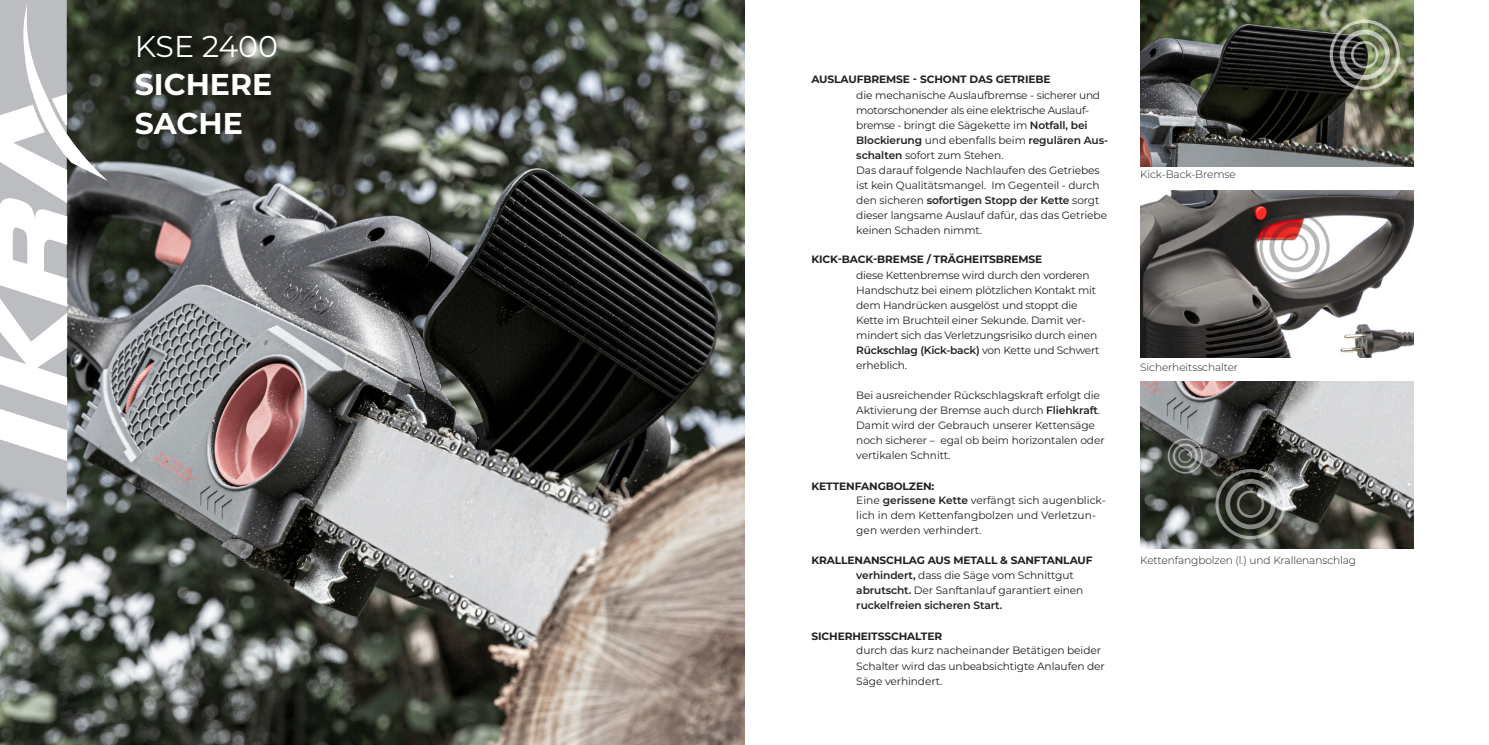
<style>
.page{position:relative;width:1489px;height:745px;background:#fff}
.page>*{position:absolute;margin:0;border:0;box-sizing:border-box;transform-origin:0 0}
.t1{font:700 30px "Montserrat";color:#fff}
.t2{font:30px "Montserrat";color:#fff}
.t3{font:10.62px/15px "Montserrat";letter-spacing:-.01em;color:#231f20}
.t4{font:10.62px/15px "Montserrat";letter-spacing:-.03em;color:#231f20}
.t5{font:700 10.62px "Montserrat";letter-spacing:-.01em;color:#231f20}
.t6{font:300 10.62px "Montserrat";letter-spacing:-.01em;color:#231f20}
.s1{font-weight:600}
</style>
<div class="page">
<img style="left:1140px;top:381px;width:272px;height:166px">
<img style="left:1px;top:0;width:743px;height:744px">
<img style="left:1140px;top:191px;width:272px;height:166px">
<img style="left:1140px;top:0;width:272px;height:167px">
<svg style="left:0;top:0;width:108px;height:522px"></svg>
<div style="left:1329px;top:20px;width:70px;height:70px;border:3px solid #fff;border-radius:50%"></div>
<div style="left:1339px;top:30px;width:50px;height:50px;border:5px solid #fff;border-radius:50%"></div>
<div style="left:1350px;top:41px;width:28px;height:27px;border:3px solid #fff;border-radius:50%"></div>
<div style="left:1259px;top:212px;width:70px;height:70px;border:3px solid #231f20;border-radius:50%"></div>
<div style="left:1269px;top:222px;width:50px;height:50px;border:5px solid #231f20;border-radius:50%"></div>
<div style="left:1280px;top:233px;width:28px;height:28px;border:3px solid #231f20;border-radius:50%"></div>
<div style="left:1215px;top:468px;width:70px;height:71px;border:3px solid #fff;border-radius:50%"></div>
<div style="left:1225px;top:478px;width:50px;height:51px;border:5px solid #fff;border-radius:50%"></div>
<div style="left:1236px;top:490px;width:28px;height:27px;border:3px solid #fff;border-radius:50%"></div>
<div style="left:1167px;top:438px;width:35px;height:35px;border:2px solid #fff;border-radius:50%"></div>
<div style="left:1172px;top:443px;width:25px;height:25px;border:2px solid #fff;border-radius:50%"></div>
<div style="left:1178px;top:449px;width:14px;height:13px;border:1px solid #fff;border-radius:50%"></div>
<p class="t2" style="left:135px;top:25px;width:145px">KSE 2400</p>
<p class="t1" style="left:135px;top:63px;width:139px">SICHERE</p>
<p class="t1" style="left:135px;top:102px;width:110px">SACHE</p>
<p class="t5" style="left:811px;top:71px;width:241px">AUSLAUFBREMSE - SCHONT DAS GETRIEBE</p>
<p class="t4" style="left:856px;top:87px;width:253px">die mechanische Auslaufbremse - sicherer und motorschonender als eine elektrische Auslauf&shy;bremse - bringt die Sägekette im <span class="s1">Notfall, bei Blockierung</span> und ebenfalls beim <span class="s1">regulären Aus&shy;schalten</span> sofort zum Stehen.</p>
<p class="t3" style="left:856px;top:162px;width:252px">Das darauf folgende Nachlaufen des Getriebes ist kein Qualitätsmangel. Im Gegenteil - durch den sicheren <span class="s1">sofortigen Stopp der Kette</span> sorgt dieser langsame Auslauf dafür, das das Getriebe keinen Schaden nimmt.</p>
<p class="t3" style="left:856px;top:267px;width:245px">diese Kettenbremse wird durch den vorderen Handschutz bei einem plötzlichen Kontakt mit dem Handrücken ausgelöst und stoppt die Kette im Bruchteil einer Sekunde. Damit ver&shy;mindert sich das Verletzungsrisiko durch einen <span class="s1">Rückschlag (Kick-back)</span> von Kette und Schwert erheblich.</p>
<p class="t3" style="left:856px;top:387px;width:250px">Bei ausreichender Rückschlagskraft erfolgt die Aktivierung der Bremse auch durch <span class="s1">Fliehkraft</span>.<br>Damit wird der Gebrauch unserer Kettensäge noch sicherer – egal ob beim horizontalen oder vertikalen Schnitt.</p>
<p class="t3" style="left:856px;top:492px;width:251px">Eine <span class="s1">gerissene Kette</span> verfängt sich augenblick&shy;lich in dem Kettenfangbolzen und Verletzun&shy;gen werden verhindert.</p>
<p class="t3" style="left:856px;top:567px;width:229px"><span class="s1">verhindert,</span> dass die Säge vom Schnittgut <span class="s1">abrutscht.</span> Der Sanftanlauf garantiert einen <span class="s1">ruckelfreien sicheren Start.</span></p>
<p class="t3" style="left:856px;top:642px;width:250px">durch das kurz nacheinander Betätigen beider<br>Schalter wird das unbeabsichtigte Anlaufen der<br>Säge verhindert.</p>
<p class="t5" style="left:811px;top:252px;width:232px">KICK-BACK-BREMSE / TRÄGHEITSBREMSE</p>
<p class="t5" style="left:811px;top:478px;width:124px">KETTENFANGBOLZEN:</p>
<p class="t5" style="left:811px;top:552px;width:283px">KRALLENANSCHLAG AUS METALL &amp; SANFTANLAUF</p>
<p class="t5" style="left:811px;top:627px;width:132px">SICHERHEITSSCHALTER</p>
<p class="t6" style="left:1140px;top:167px;width:97px">Kick-Back-Bremse</p>
<p class="t6" style="left:1140px;top:359px;width:99px">Sicherheitsschalter</p>
<p class="t6" style="left:1140px;top:552px;width:217px">Kettenfangbolzen (l.) und Krallenanschlag</p>
</div>
